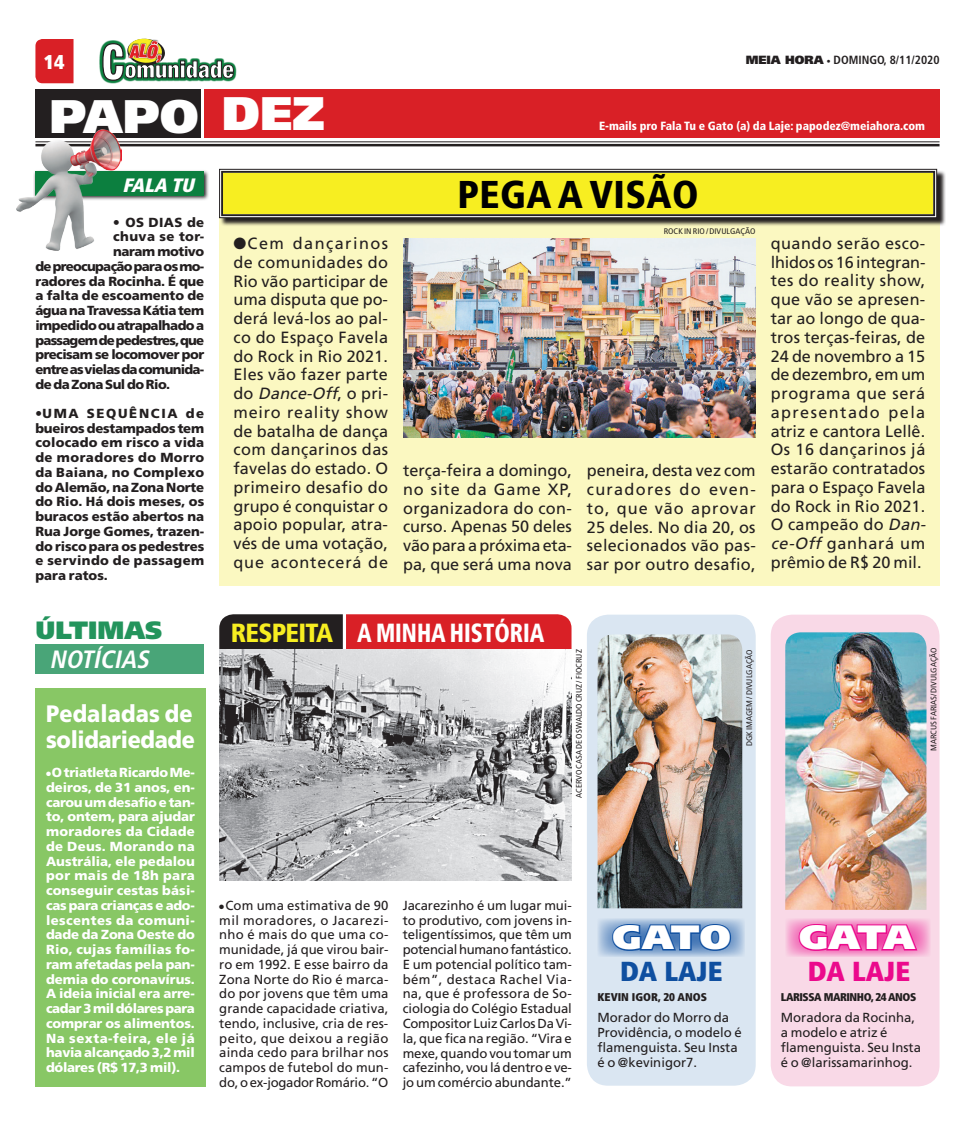
<style>
.page{position:relative;width:975px;height:1124px;background:#fff}
.page>*{position:absolute;margin:0;border:0;box-sizing:border-box;transform-origin:0 0}
.t1{font:900 47px "Frutiger";color:#fff}
.t2{font:900 condensed 38.75px "Frutiger";letter-spacing:.01em;color:#000}
.t3{font:900 33.75px "Frutiger";letter-spacing:-.035em;color:#fff;scale:1.12 1}
.t4{font:900 condensed 27.5px "Frutiger";color:#0f4fa0}
.t5{font:900 condensed 27.5px "Frutiger";color:#eb098c}
.t6{font:900 condensed 26.25px "Frutiger";color:#fff;scale:.86 1}
.t7{font:italic 700 condensed 25px "Frutiger";color:#fff}
.t8{font:900 25px "Frutiger";color:#23945c}
.t9{font:900 23.75px/26.2px "Frutiger";letter-spacing:-.015em;color:#fff;scale:.91 1}
.t10{font:900 condensed 20px "Frutiger";color:#fff}
.t11{font:italic 900 condensed 19.38px "Frutiger";color:#fff}
.t12{font:16.25px/18.8px "Frutiger";letter-spacing:.01em;color:#231f20;text-align:justify}
.t13{font:13.12px/14.8px "Frutiger";color:#231f20}
.t14{font:900 13.12px/14.8px "Frutiger";letter-spacing:-.04em;color:#231f20;text-align:justify}
.t15{font:900 13.12px/14.8px "Frutiger";letter-spacing:-.02em;color:#fff;text-align:justify}
.t16{font:900 13.12px "Frutiger";letter-spacing:-.015em;color:#231f20}
.t17{font:900 13.12px "Frutiger";color:#231f20}
.t18{font:900 13.12px "Frutiger";letter-spacing:.03em;color:#231f20}
.t19{font:900 condensed 11.88px "Frutiger";letter-spacing:-.005em;color:#fff}
.t20{font:700 condensed 11.88px "Frutiger";color:#231f20}
.t21{font:900 condensed 11.25px "Frutiger";letter-spacing:-.04em;color:#231f20}
.t22{font:900 condensed 11.25px "Frutiger";color:#231f20}
.t23{font:condensed 8.12px "Frutiger";color:#231f20;scale:1.08 1}
.s1{font-weight:900;font-stretch:normal}
.s2{font-style:inherit}
.s3{font-style:italic}
.s4{color:#f7ee21}
</style>
<div class="page">
<svg style="left:234px;top:64px;width:3px;height:16px"></svg>
<svg style="left:99px;top:46px;width:22px;height:38px"></svg>
<div style="left:35px;top:90px;width:166px;height:48px;background:#231f20"></div>
<div style="left:204px;top:90px;width:735px;height:48px;background:#d92026"></div>
<svg style="left:121px;top:142px;width:818px;height:2px;background:#d0cfcf"></svg>
<hr style="left:35px;top:141px;width:904px;height:1px;background:#231f20">
<hr style="left:35px;top:144px;width:904px;height:2px;background:#231f20">
<div style="left:219px;top:216px;width:720px;height:369px;background:#fbf8c1"></div>
<div style="left:770px;top:614px;width:169px;height:472px;background:#f9d9e7;border-radius:21px"></div>
<svg style="left:219px;top:614px;width:352px;height:35px;background:#9b2529"></svg>
<div style="left:587px;top:614px;width:168px;height:471px;background:#dae6f2;border-radius:21px"></div>
<svg style="left:598px;top:918px;width:147px;height:39px;background:#b1c7e1"></svg>
<svg style="left:786px;top:918px;width:144px;height:39px;background:#f5b0d4"></svg>
<svg style="left:797px;top:922px;width:122px;height:30px;background:#ee46a6"></svg>
<svg style="left:610px;top:922px;width:122px;height:30px;background:#4a7bb7"></svg>
<svg style="left:121px;top:170px;width:88px;height:30px"></svg>
<div style="left:35px;top:172px;width:169px;height:24px;background:#0c7f3f"></div>
<img style="left:17px;top:130px;width:104px;height:120px">
<div style="left:35px;top:688px;width:170px;height:398px;background:#88c765"></div>
<div style="left:35px;top:644px;width:169px;height:29px;background:#49a578"></div>
<img style="left:403px;top:238px;width:352px;height:199px">
<img style="left:785px;top:632px;width:141px;height:277px">
<img style="left:597px;top:634px;width:145px;height:274px">
<img style="left:219px;top:649px;width:352px;height:231px">
<svg style="left:220px;top:170px;width:725px;height:56px;background:#736f5c"></svg>
<svg style="left:219px;top:169px;width:718px;height:49px;background:#ede52c"></svg>
<div style="left:221px;top:171px;width:714px;height:45px;border:2px solid #231f20"></div>
<div style="left:35px;top:39px;width:38px;height:44px;background:#d92026"></div>
<svg style="left:102px;top:38px;width:132px;height:43px"></svg>
<p class="t10" style="left:44px;top:50px;width:22px">14</p>
<p class="t20" style="left:745px;top:53px;width:195px"><span class="s1">MEIA HORA ·</span> DOMINGO, 8/11/2020</p>
<h1 class="t1" style="left:50px;top:88px;width:276px">PAPO DEZ</h1>
<p class="t19" style="left:599px;top:118px;width:327px">E-mails pro Fala Tu e Gato (a) da Laje: papodez@meiahora.com</p>
<p class="t11" style="left:122px;top:173px;width:78px">FALA TU</p>
<p class="t14" style="left:113px;top:214px;width:92px"><span class="s2">•</span> OS DIAS de</p>
<p class="t18" style="left:113px;top:229px;width:92px">chuva se tor-</p>
<p class="t14" style="left:113px;top:244px;width:92px">naram motivo</p>
<p class="t14" style="left:35px;top:259px;width:170px">de preocupação para os mo-</p>
<p class="t16" style="left:35px;top:273px;width:170px">radores da Rocinha. É que</p>
<p class="t17" style="left:35px;top:288px;width:170px">a falta de escoamento de</p>
<p class="t14" style="left:35px;top:303px;width:170px">água na Travessa Kátia tem</p>
<p class="t14" style="left:35px;top:318px;width:170px">impedido ou atrapalhado a</p>
<p class="t14" style="left:35px;top:332px;width:170px">passagem de pedestres, que</p>
<p class="t14" style="left:35px;top:347px;width:170px">precisam se locomover por</p>
<p class="t14" style="left:35px;top:362px;width:170px">entre as vielas da comunida-</p>
<p class="t14" style="left:35px;top:377px;width:136px">de da Zona Sul do Rio.</p>
<p class="t14" style="left:35px;top:406px;width:170px"><span class="s2">•</span>Uma SEQUÊNCIA de bueiros destampados tem colocado em risco a vida de moradores do Morro da Baiana, no Complexo do Alemão, na Zona Norte do Rio. Há dois meses, os buracos estão abertos na Rua Jorge Gomes, trazen&shy;do risco para os pedestres e servindo de passagem para ratos.</p>
<p class="t12" style="left:233px;top:234px;width:156px">●Cem dançarinos de comunidades do Rio vão participar de uma disputa que po&shy;derá levá-los ao pal&shy;co do Espaço Favela do Rock in Rio 2021.<br>Eles vão fazer parte d o <span class="s3">Dance-Off</span>, o p r i - meiro reality show de batalha de dança com dançarinos das favelas do estado. O primeiro desafio do grupo é conquistar o apoio popular, atra&shy;vés de uma votação, que acontecerá de</p>
<h2 class="t2" style="left:457px;top:171px;width:242px">PEGA A VISÃO</h2>
<p class="t23" style="left:663px;top:227px;width:87px">ROCK IN RIO / DIVULGAÇÃO</p>
<p class="t12" style="left:403px;top:461px;width:170px">terça-feira a domingo, no site da Game XP, organizadora do con&shy;curso. Apenas 50 deles vão para a próxima eta&shy;pa, que será uma nova</p>
<p class="t12" style="left:587px;top:461px;width:170px">peneira, desta vez com curadores do even&shy;to, que vão aprovar 25 deles. No dia 20, os selecionados vão pas&shy;sar por outro desafio,</p>
<p class="t12" style="left:770px;top:234px;width:160px;text-align:left">quando serão esco&shy;lhidos os 16 integran&shy;tes do reality show, que vão se apresen&shy;tar ao longo de qua&shy;tros terças-feiras, de<br>24 de novembro a 15 de dezembro, em um programa que será apresentado pela atriz e cantora Lellê.<br>Os 16 dançarinos já estarão contratados para o Espaço Favela do Rock in Rio 2021.<br>O campeão do <span class="s3">Dan&shy;ce-Off</span> ganhará um prêmio de R$ 20 mil.</p>
<h3 class="t8" style="left:35px;top:615px;width:128px">ÚLTIMAS</h3>
<h3 class="t7" style="left:50px;top:644px;width:106px">NOTÍCIAS</h3>
<h3 class="t9" style="left:46px;top:700px;width:165px">Pedaladas de solidariedade</h3>
<p class="t15" style="left:46px;top:764px;width:150px;text-indent:6px">O triatleta Ricardo Me&shy;deiros, de 31 anos, en&shy;carou um desafio e tan&shy;to, ontem, para ajudar moradores da Cidade de Deus. Morando na Austrália, ele pedalou por mais de 18h para conseguir cestas bási&shy;cas para crianças e ado&shy;lescentes da comuni&shy;dade da Zona Oeste do Rio, cujas famílias fo&shy;ram afetadas pela pan&shy;demia do coronavírus.<br>A ideia inicial era arre&shy;cadar 3 mil dólares para comprar os alimentos.<br>Na sexta-feira, ele já havia alcançado 3,2 mil dólares (R$ 17,3 mil).</p>
<h3 class="t6" style="left:231px;top:617px;width:366px"><span class="s4">RESPEITA</span> A MINHA HISTÓRIA</h3>
<p class="t23" style="left:574px;top:797px;width:139px;rotate:-90deg">ACERVO CASA DE OSWALDO CRUZ / FIOCRUZ</p>
<p class="t23" style="left:744px;top:746px;width:91px;rotate:-90deg">DGK IMAGEM / DIVULGAÇÃO</p>
<p class="t23" style="left:928px;top:750px;width:98px;rotate:-90deg">MARCUS FARIAS/DIVULGAÇÃO</p>
<p class="t13" style="left:219px;top:897px;width:171px;text-align:center">Com uma estimativa de 90 mil moradores, o Jacarezi&shy;nho é mais do que uma co&shy;munidade, já que virou bair&shy;ro em 1992. E esse bairro da<br>Zona Norte do Rio é marca&shy;do por jovens que têm uma grande capacidade criativa, tendo, inclusive, cria de res&shy;peito, que deixou a região ainda cedo para brilhar nos campos de futebol do mun&shy;do, o ex-jogador Romário. “O</p>
<p class="t13" style="left:402px;top:897px;width:171px;text-align:justify">Jacarezinho é um lugar mui&shy;to produtivo, com jovens in&shy;teligentíssimos, que têm um potencial humano fantástico.<br>E um potencial político tam&shy;bém”, destaca Rachel Via&shy;na, que é professora de So&shy;ciologia do Colégio Estadual Compositor Luiz Carlos Da Vi&shy;la, que fica na região. “Vira e mexe, quando vou tomar um cafezinho, vou lá dentro e ve&shy;jo um comércio abundante.”</p>
<h3 class="t3" style="left:612px;top:916px;width:107px">GATO</h3>
<h3 class="t3" style="left:799px;top:916px;width:106px">GATa</h3>
<h3 class="t4" style="left:620px;top:954px;width:104px">DA LAJE</h3>
<h3 class="t5" style="left:807px;top:954px;width:104px">DA LAJE</h3>
<p class="t22" style="left:597px;top:989px;width:89px">KEVIN IGOR, 20 ANOS</p>
<p class="t21" style="left:780px;top:989px;width:116px">LARISSA MARINHO, 24 ANOS</p>
<p class="t13" style="left:597px;top:1010px;width:146px">Morador do Morro da<br>Providência, o modelo é flamenguista. Seu Insta é o @kevinigor7.</p>
<p class="t13" style="left:780px;top:1010px;width:142px">Moradora da Rocinha, a modelo e atriz é flamenguista. Seu Insta é o @larissamarinhog.</p>
</div>
